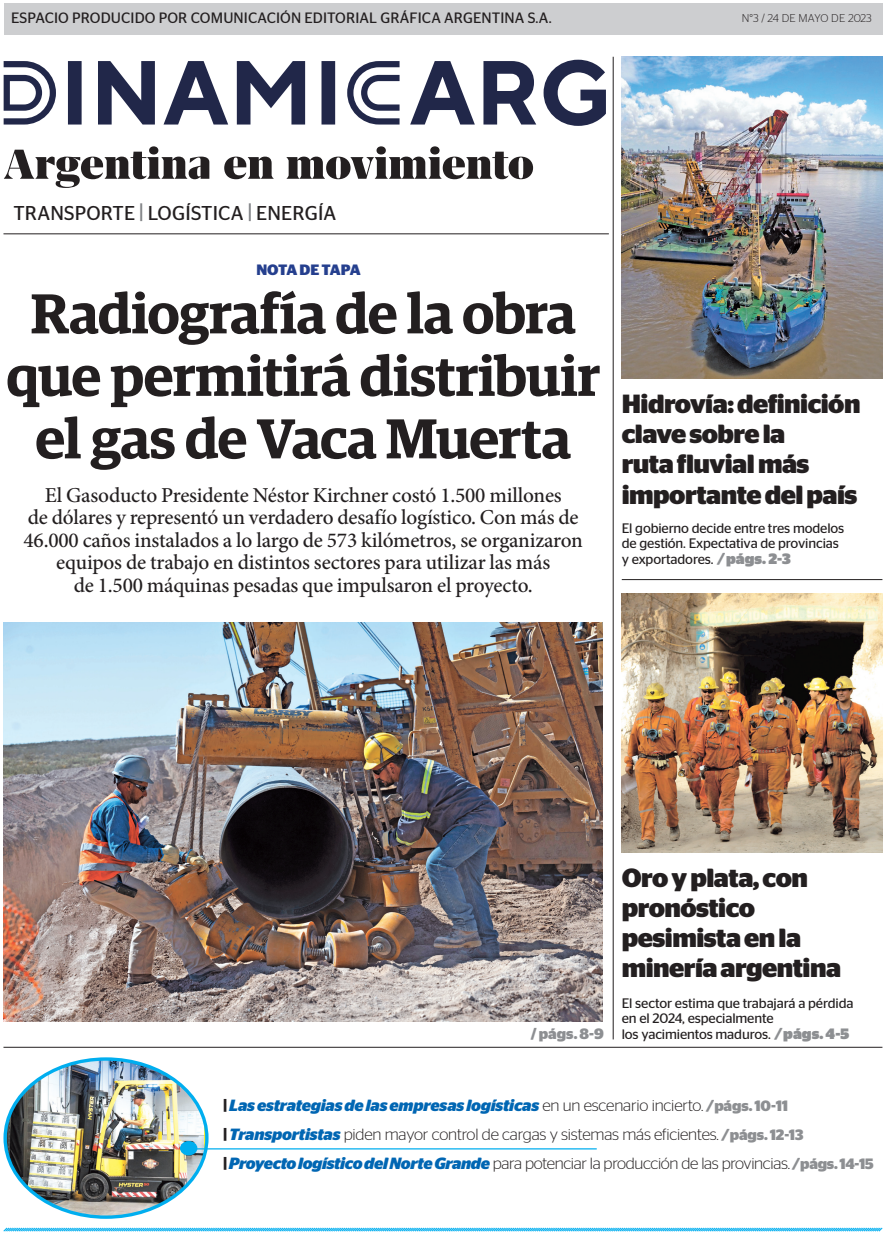
<style>
.page{position:relative;width:886px;height:1235px;background:#fff}
.page>*{position:absolute;margin:0;border:0;box-sizing:border-box;transform-origin:0 0}
.t1{font:600 56.25px/62.5px "Guardian Egyp";letter-spacing:-.01em;color:#231f20;text-align:center}
.t2{font:700 26.25px/30px "Stag Sans";letter-spacing:-.02em;color:#231f20}
.t3{font:500 21.25px/22.5px "Minion Pro";letter-spacing:-.01em;color:#231f20;text-align:center}
.t4{font:20px "Stag Sans";letter-spacing:.01em;color:#231f20}
.t5{font:300 16.25px/28.8px "Stag Sans";letter-spacing:-.02em;color:#231f20}
.t6{font:15px "Stag Sans";letter-spacing:.01em;color:#231f20}
.t7{font:700 15px "Stag Sans";letter-spacing:-.035em;color:#253f8e}
.t8{font:700 15px "Stag Sans";color:#8d8f92}
.t9{font:13.75px/15px "Stag Sans";letter-spacing:-.01em;color:#231f20}
.t10{font:300 11.25px "Stag Sans";color:#231f20}
.s1{font-size:22.5px;color:#808285}
.s2{font-weight:700;font-style:italic;font-size:15px;color:#8d8f92}
.s3{font-weight:900;font-size:15px;color:#8d8f92}
.s4{font-weight:700;font-style:italic}
.s5{font-weight:700;font-style:italic;color:#0166b3}
.s6{font-weight:700;font-size:15px;color:#8d8f92}
</style>
<div class="page">
<img style="left:7px;top:1059px;width:197px;height:158px">
<img style="left:4px;top:622px;width:598px;height:400px">
<svg style="left:4px;top:146px;width:205px;height:42px"></svg>
<svg style="left:224px;top:157px;width:49px;height:22px"></svg>
<svg style="left:286px;top:146px;width:247px;height:33px"></svg>
<svg style="left:4px;top:60px;width:601px;height:66px"></svg>
<hr style="left:3px;top:234px;width:605px;height:1px;background:#231f20">
<hr style="left:612px;top:57px;width:1px;height:982px;background:#231f20">
<svg style="left:3px;top:1227px;width:879px;height:5px;background:#82d6f6"></svg>
<hr style="left:3px;top:1047px;width:879px;height:1px;background:#231f20">
<div style="left:4px;top:4px;width:878px;height:31px;background:#cdced0"></div>
<hr style="left:192px;top:1148px;width:404px;height:1px;background:#00aeef">
<div style="left:180px;top:1141px;width:17px;height:14px;background:#00aeef;border-radius:50%"></div>
<img style="left:621px;top:57px;width:261px;height:321px">
<img style="left:621px;top:594px;width:261px;height:258px">
<hr style="left:621px;top:579px;width:261px;height:1px;background:#231f20">
<p class="t6" style="left:11px;top:10px;width:542px">ESPACIO PRODUCIDO POR COMUNICACIÓN EDITORIAL GRÁFICA ARGENTINA S.A.</p>
<p class="t10" style="left:741px;top:12px;width:131px">N°3 / 24 DE MAYO DE 2023</p>
<p class="t4" style="left:13px;top:201px;width:324px">TRANSPORTE <span class="s1">|</span> LOGÍSTICA <span class="s1">|</span> ENERGÍA</p>
<p class="t7" style="left:256px;top:261px;width:106px">NOTA DE TAPA</p>
<h1 class="t1" style="left:6px;top:278px;width:595px">Radiografía de la obra que permitirá distribuir el gas de Vaca Muerta</h1>
<p class="t3" style="left:24px;top:484px;width:560px">El Gasoducto Presidente Néstor Kirchner costó 1.500 millones<br>de dólares y representó un verdadero desafío logístico. Con más de 46.000 caños instalados a lo largo de 573 kilómetros, se organizaron equipos de trabajo en distintos sectores para utilizar las más<br>de 1.500 máquinas pesadas que impulsaron el proyecto.</p>
<p class="t2" style="left:621px;top:389px;width:240px">Hidrovía: definición clave sobre la<br>ruta fluvial más importante del país</p>
<p class="t9" style="left:621px;top:520px;width:224px">El gobierno decide entre tres modelos de gestión. Expectativa de provincias</p>
<p class="t9" style="left:621px;top:552px;width:171px">y exportadores. <span class="s2">/</span> <span class="s3">págs. 2-3</span></p>
<p class="t8" style="left:530px;top:1025px;width:75px">/ págs. 8-9</p>
<p class="t2" style="left:621px;top:863px;width:221px">Oro y plata, con pronóstico pesimista en la minería argentina</p>
<p class="t9" style="left:621px;top:995px;width:233px">El sector estima que trabajará a pérdida en el 2024, especialmente</p>
<p class="t9" style="left:621px;top:1026px;width:229px">los yacimientos maduros. <span class="s2">/</span> <span class="s3">págs. 4-5</span></p>
<p class="t5" style="left:222px;top:1091px;width:652px"><span class="s4">|</span> <span class="s5">Las estrategias de las empresas logísticas</span> en un escenario incierto. <span class="s2">/</span> <span class="s6">págs. 10-11<br></span><span class="s4">|</span> <span class="s5">Transportistas</span> piden mayor control de cargas y sistemas más eficientes. <span class="s2">/</span> <span class="s6">págs. 12-13<br></span><span class="s4">|</span> <span class="s5">Proyecto logístico del Norte Grande</span> para potenciar la producción de las provincias. <span class="s2">/</span> <span class="s6">págs. 14-15</span></p>
</div>
